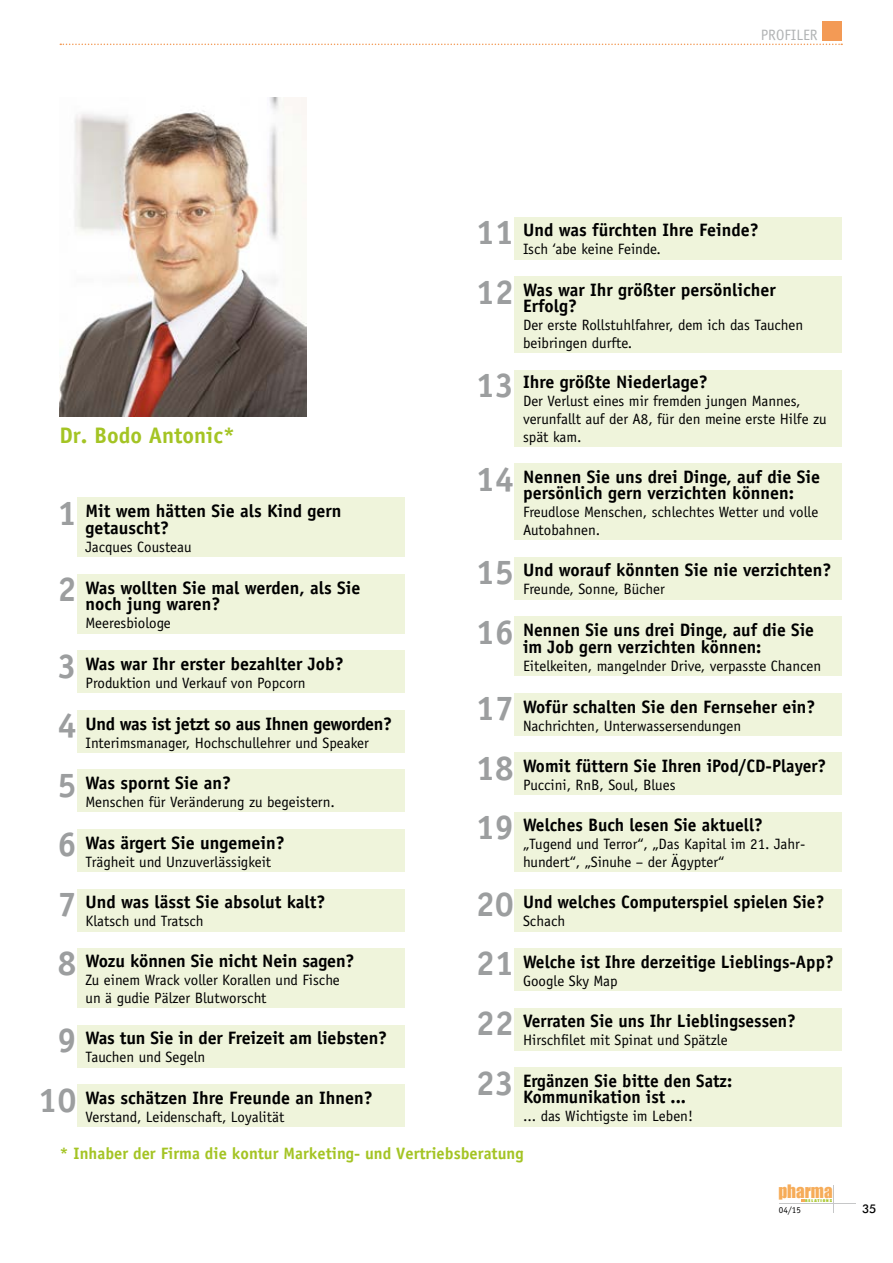
<style>
.page{position:relative;width:893px;height:1263px;background:#fff}
.page>*{position:absolute;margin:0;border:0;box-sizing:border-box;transform-origin:0 0}
.t1{font:700 34.5px "Officina Sans";color:#9c9e9f}
.t2{font:700 22.5px "Officina Sans Std";color:#a4c424}
.Profiler_Frage{font:700 18px/16.5px "Officina Sans";color:#000}
.Profiler_Frage-2{font:700 18px "Officina Sans";letter-spacing:-.02em;color:#000}
.t3{font:17.1px "Impact";color:#f6ac59}
.t4{font:700 16.5px "Officina Sans Std";color:#a4c424}
.t5{font:15px/18px "Officina Sans";color:#000}
.t6{font:15px "Officina Sans";color:#b1b3b4}
.t7{font:500 12px "Futura BT";color:#000}
.t8{font:9px "Officina Sans";color:#000}
.t9{font:3.6px "Impact";letter-spacing:.195em;color:#a4c424;scale:1.33 1}
</style>
<div class="page">
<svg style="left:833px;top:1185px;width:1px;height:28px"></svg>
<hr style="left:779px;top:1203px;width:76px;height:1px;background:#c6c7c8">
<div style="left:823px;top:21px;width:19px;height:19px;background:#f39a55"></div>
<svg style="left:60px;top:44px;width:782px;height:1px"></svg>
<div style="left:77px;top:497px;width:327px;height:60px;background:#eff4db"></div>
<div style="left:77px;top:574px;width:327px;height:60px;background:#eff4db"></div>
<div style="left:77px;top:651px;width:327px;height:42px;background:#eff4db"></div>
<div style="left:77px;top:710px;width:327px;height:43px;background:#eff4db"></div>
<div style="left:77px;top:770px;width:327px;height:42px;background:#eff4db"></div>
<div style="left:77px;top:829px;width:327px;height:43px;background:#eff4db"></div>
<div style="left:77px;top:889px;width:327px;height:42px;background:#eff4db"></div>
<div style="left:77px;top:1025px;width:327px;height:42px;background:#eff4db"></div>
<div style="left:77px;top:1084px;width:327px;height:43px;background:#eff4db"></div>
<div style="left:514px;top:217px;width:328px;height:42px;background:#eff4db"></div>
<div style="left:514px;top:276px;width:328px;height:77px;background:#eff4db"></div>
<div style="left:514px;top:617px;width:328px;height:59px;background:#eff4db"></div>
<div style="left:514px;top:463px;width:328px;height:77px;background:#eff4db"></div>
<div style="left:514px;top:693px;width:328px;height:43px;background:#eff4db"></div>
<div style="left:514px;top:370px;width:328px;height:76px;background:#eff4db"></div>
<div style="left:514px;top:812px;width:328px;height:60px;background:#eff4db"></div>
<div style="left:514px;top:1067px;width:328px;height:60px;background:#eff4db"></div>
<div style="left:514px;top:1008px;width:328px;height:42px;background:#eff4db"></div>
<div style="left:514px;top:557px;width:328px;height:43px;background:#eff4db"></div>
<div style="left:514px;top:753px;width:328px;height:42px;background:#eff4db"></div>
<div style="left:77px;top:948px;width:327px;height:60px;background:#eff4db"></div>
<div style="left:514px;top:889px;width:328px;height:42px;background:#eff4db"></div>
<div style="left:514px;top:948px;width:328px;height:43px;background:#eff4db"></div>
<img style="left:60px;top:98px;width:246px;height:319px">
<p class="t2" style="left:60px;top:421px;width:177px">Dr. Bodo Antonic*</p>
<p class="t1" style="left:58px;top:491px;width:21px">1</p>
<p class="Profiler_Frage" style="left:86px;top:503px;width:257px">Mit wem hätten Sie als Kind gern getauscht?</p>
<p class="t5" style="left:86px;top:538px;width:108px">Jacques Cousteau</p>
<p class="t1" style="left:58px;top:568px;width:21px">2</p>
<p class="Profiler_Frage" style="left:86px;top:579px;width:276px">Was wollten Sie mal werden, als Sie noch jung waren?</p>
<p class="t5" style="left:86px;top:614px;width:87px">Meeresbiologe</p>
<p class="t1" style="left:57px;top:644px;width:21px">3</p>
<p class="Profiler_Frage" style="left:86px;top:655px;width:260px">Was war Ihr erster bezahlter Job?</p>
<p class="t5" style="left:86px;top:674px;width:222px">Produktion und Verkauf von Popcorn</p>
<p class="t1" style="left:57px;top:704px;width:21px">4</p>
<p class="Profiler_Frage-2" style="left:86px;top:712px;width:308px">Und was ist jetzt so aus Ihnen geworden?</p>
<p class="t5" style="left:86px;top:733px;width:285px">Interimsmanager, Hochschullehrer und Speaker</p>
<p class="t1" style="left:58px;top:763px;width:21px">5</p>
<p class="Profiler_Frage" style="left:86px;top:774px;width:147px">Was spornt Sie an?</p>
<p class="t5" style="left:86px;top:793px;width:251px">Menschen für Veränderung zu begeistern.</p>
<p class="t1" style="left:58px;top:823px;width:21px">6</p>
<p class="Profiler_Frage" style="left:86px;top:834px;width:201px">Was ärgert Sie ungemein?</p>
<p class="t5" style="left:86px;top:852px;width:187px">Trägheit und Unzuverlässigkeit</p>
<p class="t1" style="left:58px;top:883px;width:21px">7</p>
<p class="Profiler_Frage" style="left:86px;top:893px;width:241px">Und was lässt Sie absolut kalt?</p>
<p class="t5" style="left:86px;top:912px;width:120px">Klatsch und Tratsch</p>
<p class="t1" style="left:58px;top:942px;width:21px">8</p>
<p class="Profiler_Frage" style="left:86px;top:952px;width:270px">Wozu können Sie nicht Nein sagen?</p>
<p class="t5" style="left:86px;top:971px;width:256px">Zu einem Wrack voller Korallen und Fische</p>
<p class="t5" style="left:86px;top:989px;width:182px">un ä gudie Pälzer Blutworscht</p>
<p class="t1" style="left:58px;top:1019px;width:21px">9</p>
<p class="Profiler_Frage" style="left:86px;top:1029px;width:303px">Was tun Sie in der Freizeit am liebsten?</p>
<p class="t5" style="left:86px;top:1048px;width:121px">Tauchen und Segeln</p>
<p class="t1" style="left:38px;top:1078px;width:40px">10</p>
<p class="Profiler_Frage" style="left:86px;top:1089px;width:289px">Was schätzen Ihre Freunde an Ihnen?</p>
<p class="t5" style="left:86px;top:1108px;width:200px">Verstand, Leidenschaft, Loyalität</p>
<p class="t6" style="left:761px;top:27px;width:58px">PROFILER</p>
<p class="t1" style="left:476px;top:211px;width:40px">11</p>
<p class="Profiler_Frage" style="left:523px;top:222px;width:237px">Und was fürchten Ihre Feinde?</p>
<p class="t5" style="left:523px;top:240px;width:139px">Isch ‘abe keine Feinde.</p>
<p class="t1" style="left:476px;top:270px;width:40px">12</p>
<p class="Profiler_Frage" style="left:523px;top:281px;width:254px">Was war Ihr größter persönlicher<br>Erfolg?</p>
<p class="t5" style="left:523px;top:316px;width:282px">Der erste Rollstuhlfahrer, dem ich das Tauchen beibringen durfte.</p>
<p class="t1" style="left:476px;top:364px;width:40px">13</p>
<p class="Profiler_Frage" style="left:523px;top:374px;width:186px">Ihre größte Niederlage?</p>
<p class="t5" style="left:523px;top:392px;width:305px">Der Verlust eines mir fremden jungen Mannes, verunfallt auf der A8, für den meine erste Hilfe zu spät kam.</p>
<p class="t1" style="left:476px;top:457px;width:40px">14</p>
<p class="Profiler_Frage" style="left:523px;top:468px;width:298px">Nennen Sie uns drei Dinge, auf die Sie persönlich gern verzichten können:</p>
<p class="t5" style="left:523px;top:503px;width:297px">Freudlose Menschen, schlechtes Wetter und volle<br>Autobahnen.</p>
<p class="t1" style="left:476px;top:551px;width:40px">15</p>
<p class="Profiler_Frage" style="left:523px;top:562px;width:310px">Und worauf könnten Sie nie verzichten?</p>
<p class="t5" style="left:523px;top:580px;width:143px">Freunde, Sonne, Bücher</p>
<p class="t1" style="left:476px;top:610px;width:40px">16</p>
<p class="Profiler_Frage" style="left:523px;top:622px;width:293px">Nennen Sie uns drei Dinge, auf die Sie im Job gern verzichten können:</p>
<p class="t5" style="left:523px;top:657px;width:300px">Eitelkeiten, mangelnder Drive, verpasste Chancen</p>
<p class="t1" style="left:476px;top:687px;width:40px">17</p>
<p class="Profiler_Frage" style="left:523px;top:698px;width:294px">Wofür schalten Sie den Fernseher ein?</p>
<p class="t5" style="left:523px;top:716px;width:220px">Nachrichten, Unterwassersendungen</p>
<p class="t1" style="left:476px;top:746px;width:40px">18</p>
<p class="Profiler_Frage" style="left:523px;top:757px;width:305px">Womit füttern Sie Ihren iPod/CD-Player?</p>
<p class="t5" style="left:523px;top:776px;width:154px">Puccini, RnB, Soul, Blues</p>
<p class="t1" style="left:476px;top:806px;width:40px">19</p>
<p class="Profiler_Frage" style="left:523px;top:816px;width:241px">Welches Buch lesen Sie aktuell?</p>
<p class="t5" style="left:523px;top:835px;width:284px">„Tugend und Terror“, „Das Kapital im 21. Jahr&shy;hundert“, „Sinuhe – der Ägypter“</p>
<p class="t1" style="left:476px;top:883px;width:40px">20</p>
<p class="Profiler_Frage" style="left:523px;top:893px;width:303px">Und welches Computerspiel spielen Sie?</p>
<p class="t5" style="left:523px;top:912px;width:44px">Schach</p>
<p class="t1" style="left:476px;top:942px;width:40px">21</p>
<p class="Profiler_Frage" style="left:523px;top:953px;width:312px">Welche ist Ihre derzeitige Lieblings-App?</p>
<p class="t5" style="left:523px;top:971px;width:96px">Google Sky Map</p>
<p class="t1" style="left:476px;top:1002px;width:40px">22</p>
<p class="Profiler_Frage" style="left:523px;top:1012px;width:274px">Verraten Sie uns Ihr Lieblingsessen?</p>
<p class="t5" style="left:523px;top:1031px;width:206px">Hirschfilet mit Spinat und Spätzle</p>
<p class="t1" style="left:476px;top:1061px;width:40px">23</p>
<p class="Profiler_Frage" style="left:523px;top:1072px;width:211px">Ergänzen Sie bitte den Satz:<br>Kommunikation ist ...</p>
<p class="t5" style="left:523px;top:1107px;width:172px">... das Wichtigste im Leben!</p>
<p class="t4" style="left:60px;top:1143px;width:466px">* Inhaber der Firma die kontur Marketing- und Vertriebsberatung</p>
<p class="t3" style="left:778px;top:1178px;width:56px">pharma</p>
<p class="t9" style="left:805px;top:1197px;width:22px">RELATIONS</p>
<p class="t8" style="left:779px;top:1204px;width:23px">04/15</p>
<p class="t7" style="left:862px;top:1201px;width:16px">35</p>
</div>
